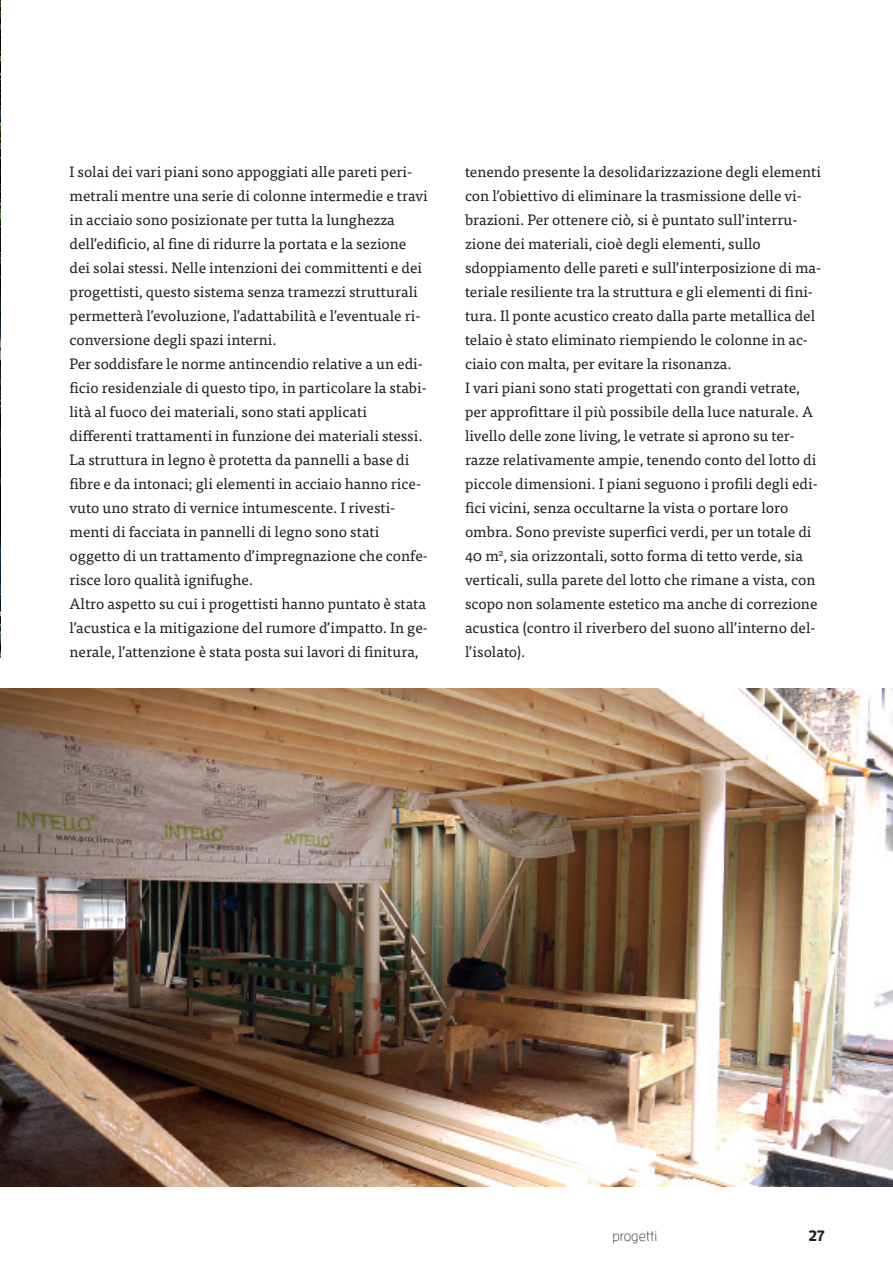
<style>
.page{position:relative;width:893px;height:1263px;background:#fff}
.page>*{position:absolute;margin:0;border:0;box-sizing:border-box;transform-origin:0 0}
.t1{font:15px/24px "Tisa Pro";color:#231f20}
.t2{font:700 15px "Enzo OT";color:#231f20}
.t3{font:300 14.25px "Enzo OT";color:#231f20}
</style>
<div class="page">
<img style="left:0;top:0;width:1px;height:657px">
<img style="left:0;top:689px;width:893px;height:497px">
<p class="t1" style="left:70px;top:161px;width:360px">I solai dei vari piani sono appoggiati alle pareti peri&shy;metrali mentre una serie di colonne intermedie e travi in acciaio sono posizionate per tutta la lunghezza dell’edificio, al fine di ridurre la portata e la sezione dei solai stessi. Nelle intenzioni dei committenti e dei progettisti, questo sistema senza tramezzi strutturali permetterà l’evoluzione, l’adattabilità e l’eventuale ri&shy;conversione degli spazi interni.<br>Per soddisfare le norme antincendio relative a un edi&shy;ficio residenziale di questo tipo, in particolare la stabi&shy;lità al fuoco dei materiali, sono stati applicati differenti trattamenti in funzione dei materiali stessi.<br>La struttura in legno è protetta da pannelli a base di fibre e da intonaci; gli elementi in acciaio hanno rice&shy;vuto uno strato di vernice intumescente. I rivesti&shy;menti di facciata in pannelli di legno sono stati oggetto di un trattamento d’impregnazione che confe&shy;risce loro qualità ignifughe.<br>Altro aspetto su cui i progettisti hanno puntato è stata l’acustica e la mitigazione del rumore d’impatto. In ge&shy;nerale, l’attenzione è stata posta sui lavori di finitura,</p>
<p class="t1" style="left:465px;top:161px;width:358px">tenendo presente la desolidarizzazione degli elementi con l’obiettivo di eliminare la trasmissione delle vi&shy;brazioni. Per ottenere ciò, si è puntato sull’interru&shy;zione dei materiali, cioè degli elementi, sullo sdoppiamento delle pareti e sull’interposizione di ma&shy;teriale resiliente tra la struttura e gli elementi di fini&shy;tura. Il ponte acustico creato dalla parte metallica del telaio è stato eliminato riempiendo le colonne in ac&shy;ciaio con malta, per evitare la risonanza.<br>I vari piani sono stati progettati con grandi vetrate, per approfittare il più possibile della luce naturale. A livello delle zone living, le vetrate si aprono su ter&shy;razze relativamente ampie, tenendo conto del lotto di piccole dimensioni. I piani seguono i profili degli edi&shy;fici vicini, senza occultarne la vista o portare loro ombra. Sono previste superfici verdi, per un totale di 40 m<sup>2</sup>, sia orizzontali, sotto forma di tetto verde, sia verticali, sulla parete del lotto che rimane a vista, con scopo non solamente estetico ma anche di correzione acustica (contro il riverbero del suono all’interno del&shy;l’isolato).</p>
<p class="t3" style="left:612px;top:1231px;width:47px">progetti</p>
<p class="t2" style="left:808px;top:1231px;width:18px">27</p>
</div>
